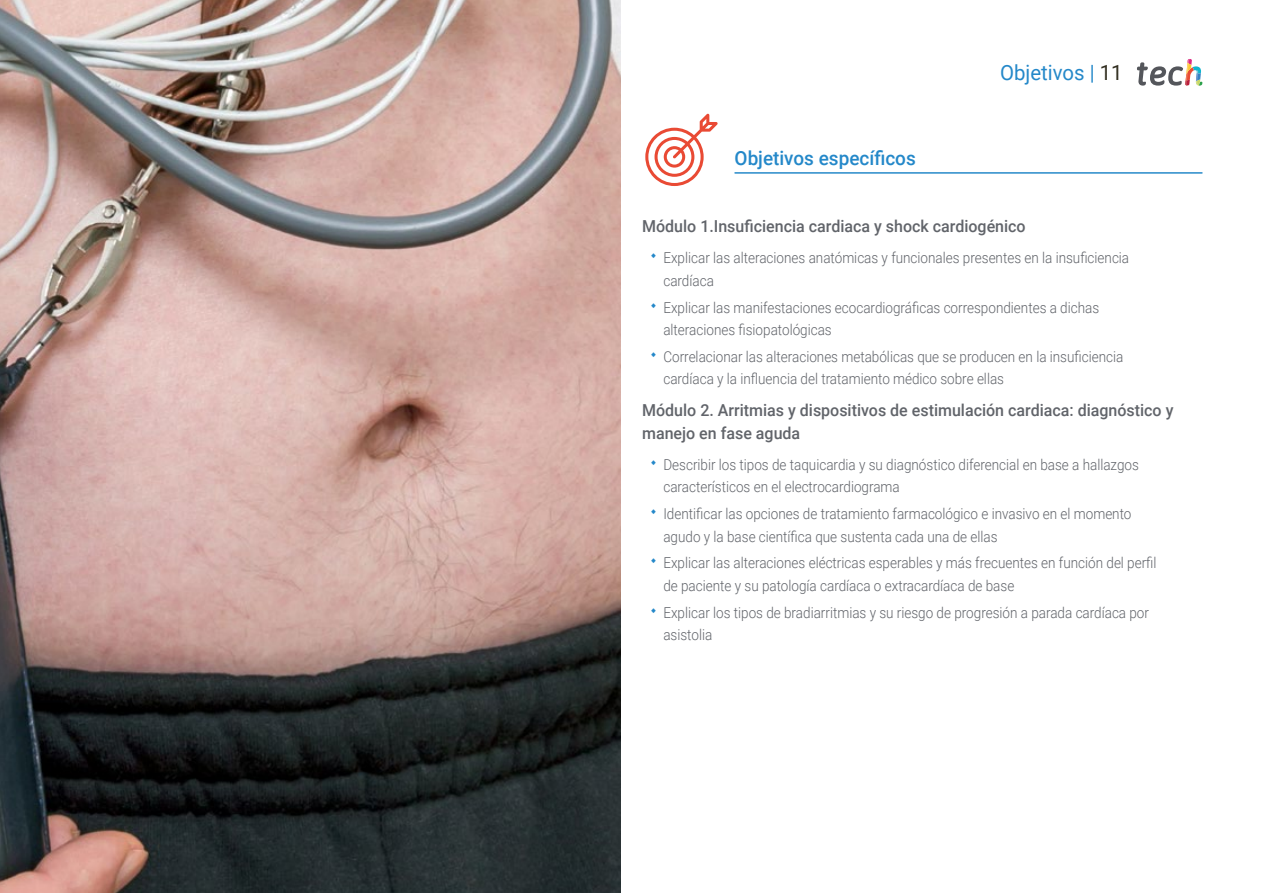
<style>
.page{position:relative;width:1263px;height:893px;background:#fff}
.page>*{position:absolute;margin:0;border:0;box-sizing:border-box;transform-origin:0 0}
.t1{font:21px "Roboto";color:#2488c9}
.t2{font:500 19.5px "Roboto";color:#2488c9}
.t3{font:500 16.5px/22.5px "Roboto";color:#61646a}
.t4{font:300 15px/22.5px "Roboto";color:#61646a;scale:.9 1}
.s1{color:#312e20}
</style>
<div class="page">
<svg style="left:645px;top:114px;width:73px;height:72px"></svg>
<hr style="left:735px;top:173px;width:467px;height:1px;background:#2488c9">
<svg style="left:1137px;top:59px;width:65px;height:27px"></svg>
<img style="left:0;top:0;width:621px;height:893px">
<h2 class="t2" style="left:735px;top:144px;width:183px">Objetivos específicos</h2>
<h1 class="t1" style="left:1000px;top:57px;width:124px">Objetivos | <span class="s1">11</span></h1>
<p class="t3" style="left:642px;top:215px;width:385px">Módulo 1.Insuficiencia cardiaca y shock cardiogénico</p>
<p class="t4" style="left:663px;top:246px;width:519px">Explicar las alteraciones anatómicas y funcionales presentes en la insuficiencia cardíaca</p>
<p class="t4" style="left:663px;top:296px;width:486px">Explicar las manifestaciones ecocardiográficas correspondientes a dichas alteraciones fisiopatológicas</p>
<p class="t4" style="left:663px;top:345px;width:513px">Correlacionar las alteraciones metabólicas que se producen en la insuficiencia cardíaca y la influencia del tratamiento médico sobre ellas</p>
<p class="t3" style="left:642px;top:399px;width:533px">Módulo 2. Arritmias y dispositivos de estimulación cardiaca: diagnóstico y manejo en fase aguda</p>
<p class="t4" style="left:663px;top:453px;width:530px">Describir los tipos de taquicardia y su diagnóstico diferencial en base a hallazgos característicos en el electrocardiograma</p>
<p class="t4" style="left:663px;top:502px;width:522px">Identificar las opciones de tratamiento farmacológico e invasivo en el momento agudo y la base científica que sustenta cada una de ellas</p>
<p class="t4" style="left:663px;top:551px;width:549px">Explicar las alteraciones eléctricas esperables y más frecuentes en función del perfil de paciente y su patología cardíaca o extracardíaca de base</p>
<p class="t4" style="left:663px;top:601px;width:541px">Explicar los tipos de bradiarritmias y su riesgo de progresión a parada cardíaca por asistolia</p>
</div>
